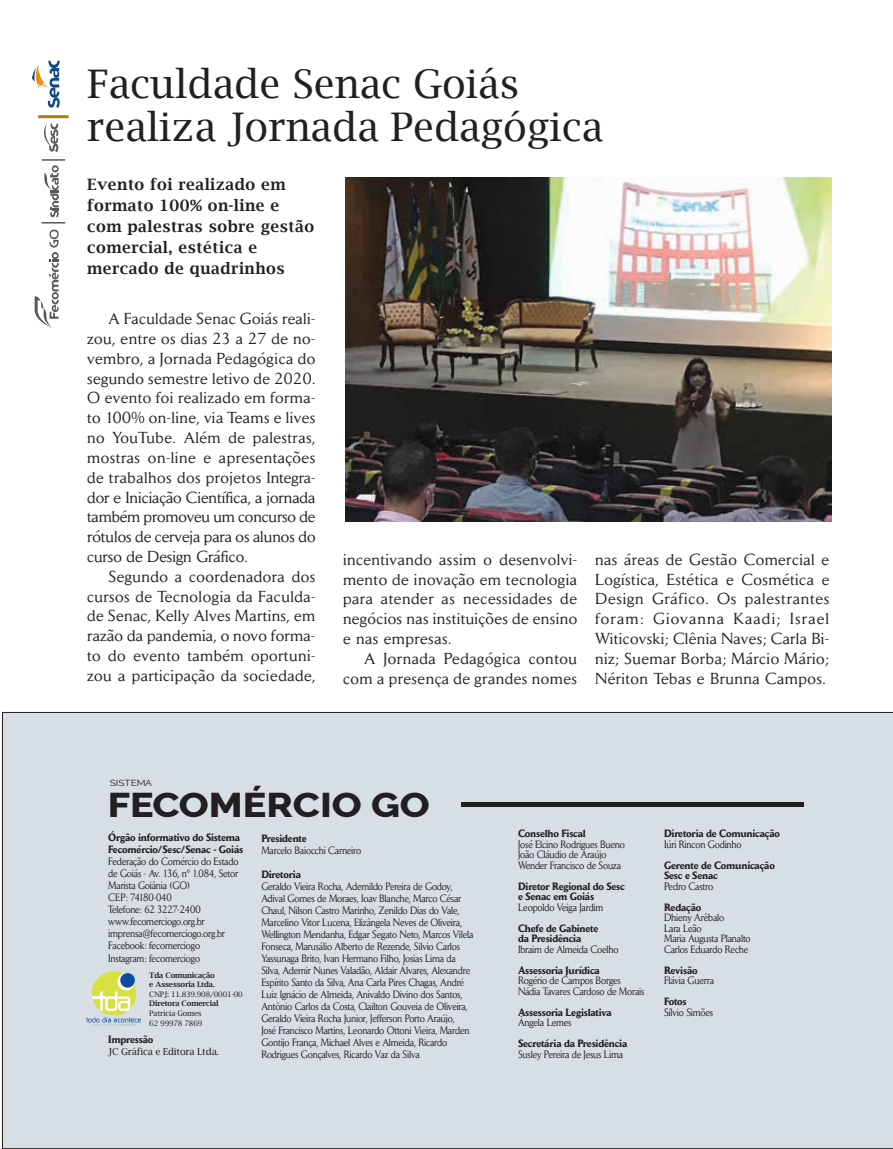
<style>
.page{position:relative;width:893px;height:1149px;background:#fff}
.page>*{position:absolute;margin:0;border:0;box-sizing:border-box;transform-origin:0 0}
.t1{font:39.45px/43.5px "Lucida Bright";color:#231f20}
.t2{font:800 34.05px "Raleway";color:#231f20;scale:1.16 1}
.t3{font:15.75px/19.8px "Daily News";letter-spacing:.03em;color:#231f20;text-align:justify}
.t4{font:600 15.75px/21px "Lucida Bright";letter-spacing:.03em;color:#231f20}
.t5{font:10.5px/12px "Daily News";letter-spacing:-.02em;color:#231f20;scale:.9 1}
.t6{font:700 10.5px/10.5px "Daily News";letter-spacing:-.02em;color:#231f20;scale:.9 1}
.t7{font:9.45px "Lucida Bright";letter-spacing:-.02em;color:#231f20}
.t8{font:8.7px "Raleway";color:#231f20;scale:1.16 1}
.t9{font:600 7.5px/9.6px "Lucida Bright";letter-spacing:-.02em;color:#231f20}
.t10{font:7.5px/9.6px "Lucida Bright";letter-spacing:-.02em;color:#231f20}
</style>
<div class="page">
<svg style="left:35px;top:229px;width:24px;height:98px"></svg>
<svg style="left:44px;top:124px;width:14px;height:28px"></svg>
<hr style="left:42px;top:159px;width:23px;height:2px;background:#57585a">
<svg style="left:42px;top:165px;width:23px;height:58px"></svg>
<svg style="left:32px;top:61px;width:28px;height:47px"></svg>
<hr style="left:38px;top:115px;width:31px;height:3px;background:#ab7e16">
<img style="left:345px;top:178px;width:486px;height:343px">
<div style="left:2px;top:711px;width:891px;height:437px;background:#d7dfe5"></div>
<div style="left:461px;top:801px;width:343px;height:5px;background:#231f20"></div>
<svg style="left:87px;top:967px;width:54px;height:58px"></svg>
<h1 class="t1" style="left:87px;top:62px;width:517px">Faculdade Senac Goiás realiza Jornada Pedagógica</h1>
<h3 class="t4" style="left:87px;top:174px;width:229px">Evento foi realizado em formato 100% on-line e com palestras sobre gestão comercial, estética e mercado de quadrinhos</h3>
<p class="t3" style="left:87px;top:308px;width:230px;text-indent:21px">A Faculdade Senac Goiás reali&shy;zou, entre os dias 23 a 27 de no&shy;vembro, a Jornada Pedagógica do segundo semestre letivo de 2020.<br>O evento foi realizado em forma&shy;to 100% on-line, via Teams e lives no YouTube. Além de palestras, mostras on-line e apresentações de trabalhos dos projetos Integra&shy;dor e Iniciação Científica, a jornada também promoveu um concurso de rótulos de cerveja para os alunos do curso de Design Gráfico.</p>
<h3 class="t3" style="left:87px;top:566px;width:230px;text-indent:21px">Segundo a coordenadora dos cursos de Tecnologia da Faculda&shy;de Senac, Kelly Alves Martins, em razão da pandemia, o novo forma&shy;to do evento também oportuni&shy;zou a participação da sociedade,</h3>
<h3 class="t3" style="left:343px;top:549px;width:236px">incentivando assim o desenvolvi&shy;mento de inovação em tecnologia para atender as necessidades de negócios nas instituições de ensino e nas empresas.</h3>
<h3 class="t3" style="left:343px;top:648px;width:236px;text-align:right">A Jornada Pedagógica contou com a presença de grandes nomes</h3>
<h3 class="t3" style="left:595px;top:549px;width:236px">nas áreas de Gestão Comercial e Logística, Estética e Cosmética e Design Gráfico. Os palestrantes foram: Giovanna Kaadi; Israel Witicovski; Clênia Naves; Carla Bi&shy;niz; Suemar Borba; Márcio Mário; Nériton Tebas e Brunna Campos.</h3>
<p class="t8" style="left:110px;top:777px;width:38px">SISTEMA</p>
<h2 class="t2" style="left:108px;top:785px;width:279px">FECOMÉRCIO GO</h2>
<p class="t6" style="left:108px;top:831px;width:152px;line-height:12px">Órgão informativo do Sistema<br>Fecomércio/Sesc/Senac - Goiás</p>
<p class="t5" style="left:108px;top:855px;width:146px">Federação do Comércio do Estado de Goiás - Av. 136, nº 1.084, Setor<br>Marista Goiânia (GO)<br>CEP: 74180-040<br>Telefone: 62 3227-2400 www.fecomerciogo.org.br imprensa@fecomerciogo.org.br<br>Facebook: fecomerciogo<br>Instagram: fecomerciogo</p>
<p class="t9" style="left:149px;top:969px;width:67px">Tda Comunicação e Assessoria Ltda.</p>
<p class="t10" style="left:149px;top:989px;width:95px">CNPJ: 11.839.908/0001-00</p>
<p class="t9" style="left:149px;top:998px;width:71px">Diretora Comercial</p>
<p class="t10" style="left:149px;top:1008px;width:55px">Patrícia Gomes<br>62 99978 7869</p>
<p class="t6" style="left:108px;top:1033px;width:52px">Impressão</p>
<p class="t7" style="left:108px;top:1045px;width:112px">JC Gráfica e Editora Ltda.</p>
<p class="t6" style="left:261px;top:832px;width:52px">Presidente</p>
<p class="t5" style="left:261px;top:843px;width:113px">Marcelo Baiocchi Carneiro</p>
<p class="t6" style="left:261px;top:868px;width:46px">Diretoria</p>
<p class="t5" style="left:261px;top:879px;width:237px">Geraldo Vieira Rocha, Ademildo Pereira de Godoy, Adival Gomes de Moraes, Ioav Blanche, Marco César Chaul, Nilson Castro Marinho, Zenildo Dias do Vale, Marcelino Vitor Lucena, Elizângela Neves de Oliveira, Wellington Mendanha, Edgar Segato Neto, Marcos Vilela Fonseca, Marusálio Alberto de Rezende, Silvio Carlos Yassunaga Brito, Ivan Hermano Filho, Josias Lima da Silva, Ademir Nunes Valadão, Aldair Álvares, Alexandre Espírito Santo da Silva, Ana Carla Pires Chagas, André Luiz Ignácio de Almeida, Anivaldo Divino dos Santos, Antônio Carlos da Costa, Clailton Gouveia de Oliveira, Geraldo Vieira Rocha Junior, Jefferson Porto Araújo,<br>José Francisco Martins, Leonardo Ottoni Vieira, Marden Gontijo França, Michael Alves e Almeida, Ricardo Rodrigues Gonçalves, Ricardo Vaz da Silva</p>
<p class="t6" style="left:518px;top:828px;width:77px">Conselho Fiscal</p>
<p class="t5" style="left:518px;top:838px;width:120px;line-height:10.5px">José Elcino Rodrigues Bueno<br>João Cláudio de Araújo<br>Wender Francisco de Souza</p>
<p class="t6" style="left:518px;top:880px;width:120px">Diretor Regional do Sesc e Senac em Goiás</p>
<p class="t5" style="left:518px;top:900px;width:96px">Leopoldo Veiga Jardim</p>
<p class="t6" style="left:518px;top:922px;width:91px">Chefe de Gabinete da Presidência</p>
<p class="t5" style="left:518px;top:942px;width:113px">Ibraim de Almeida Coelho</p>
<p class="t6" style="left:518px;top:964px;width:92px">Assessoria Jurídica</p>
<p class="t5" style="left:518px;top:974px;width:142px;line-height:10.5px">Rogério de Campos Borges<br>Nádia Tavares Cardoso de Morais</p>
<p class="t6" style="left:518px;top:1006px;width:106px">Assessoria Legislativa</p>
<p class="t5" style="left:518px;top:1016px;width:61px">Ângela Lemes</p>
<p class="t6" style="left:518px;top:1038px;width:123px">Secretária da Presidência</p>
<p class="t5" style="left:518px;top:1047px;width:118px">Susley Pereira de Jesus Lima</p>
<p class="t6" style="left:664px;top:828px;width:130px">Diretoria de Comunicação</p>
<p class="t5" style="left:664px;top:837px;width:88px">Iúri Rincon Godinho</p>
<p class="t6" style="left:664px;top:859px;width:125px">Gerente de Comunicação<br>Sesc e Senac</p>
<p class="t5" style="left:664px;top:879px;width:56px">Pedro Castro</p>
<p class="t6" style="left:664px;top:901px;width:43px">Redação</p>
<p class="t5" style="left:664px;top:911px;width:98px;line-height:10.5px">Dhieny Arêbalo<br>Lara Leão<br>Maria Augusta Planalto<br>Carlos Eduardo Reche</p>
<p class="t6" style="left:664px;top:964px;width:39px">Revisão</p>
<p class="t5" style="left:664px;top:974px;width:57px">Flávia Guerra</p>
<p class="t6" style="left:664px;top:996px;width:27px">Fotos</p>
<p class="t5" style="left:664px;top:1005px;width:56px">Sílvio Simões</p>
</div>
